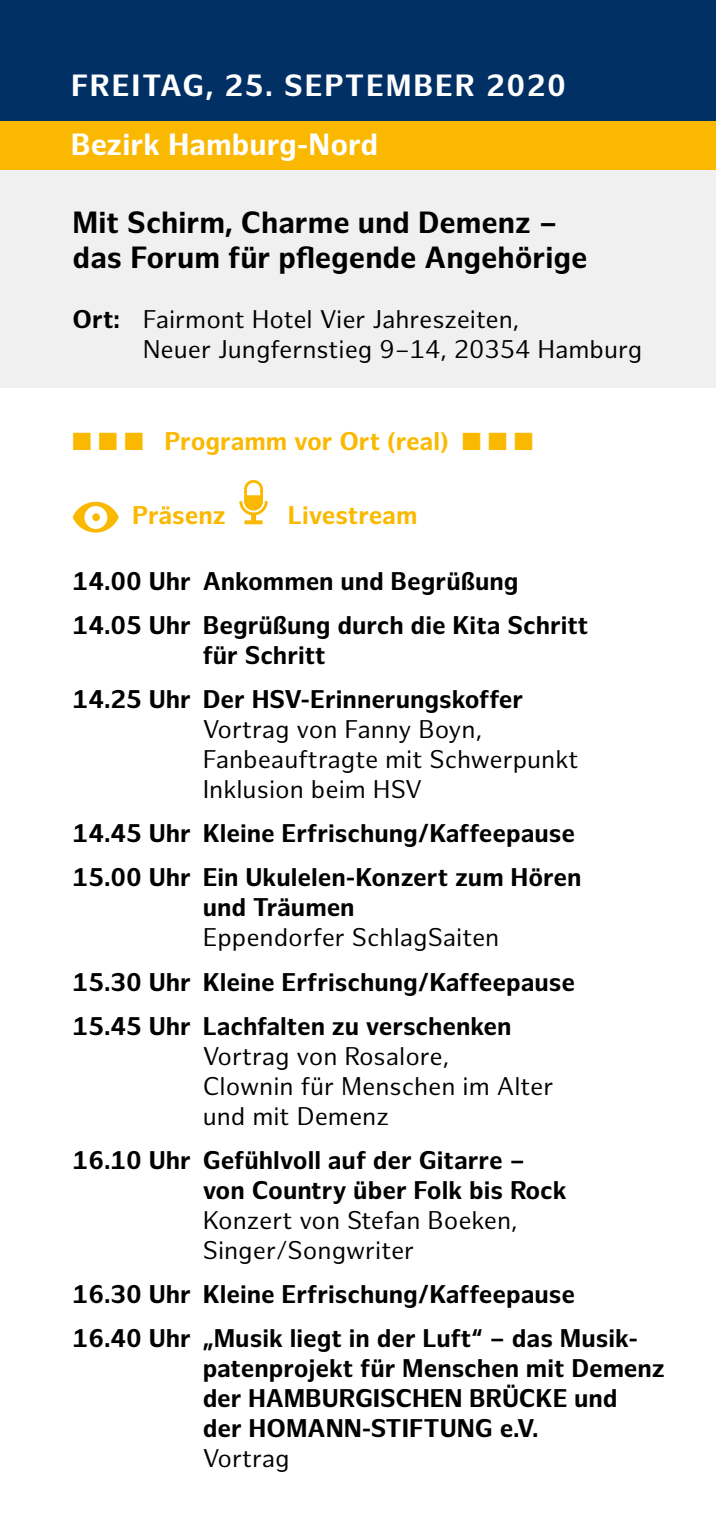
<style>
.page{position:relative;width:716px;height:1531px;background:#fff}
.page>*{position:absolute;margin:0;border:0;box-sizing:border-box;transform-origin:0 0}
.t1{font:700 30px/35px "Hamburg Sans";color:#000}
.t2{font:700 30px "Hamburg Sans";color:#fff}
.t3{font:700 30px "Hamburg Sans";letter-spacing:.06em;color:#fff}
.t4{font:700 25px/44.2px "Hamburg Sans";color:#000}
.t5{font:25px/30px "Hamburg Sans";color:#000}
.t6{font:700 25px "Hamburg Sans";letter-spacing:-.005em;color:#fab900}
.s1{font-weight:700}
</style>
<div class="page">
<div style="left:0;top:165px;width:716px;height:223px;background:#f0f0f1"></div>
<div style="left:0;top:120px;width:716px;height:50px;background:#fab900"></div>
<div style="left:0;top:0;width:716px;height:120px;background:#003064"></div>
<svg style="left:73px;top:502px;width:46px;height:30px"></svg>
<div style="left:84px;top:506px;width:23px;height:23px;background:#fff;border-radius:50%"></div>
<div style="left:92px;top:513px;width:8px;height:8px;background:#fab900;border-radius:50%"></div>
<svg style="left:239px;top:480px;width:29px;height:44px"></svg>
<p class="t3" style="left:71px;top:68px;width:318px">Freitag, 25. September</p>
<p class="t2" style="left:486px;top:68px;width:81px">2020</p>
<p class="t2" style="left:71px;top:127px;width:309px">Bezirk Hamburg-Nord</p>
<p class="t1" style="left:73px;top:206px;width:516px">Mit Schirm, Charme und Demenz – das Forum für pflegende Angehörige</p>
<p class="t5" style="left:143px;top:306px;width:501px;text-indent:-70px"><span class="s1">Ort:</span> Fairmont Hotel Vier Jahreszeiten,<br>Neuer Jungfernstieg 9–14, 20354 Hamburg</p>
<p class="t6" style="left:73px;top:427px;width:462px">■ ■ ■ Programm vor Ort (real) ■ ■ ■</p>
<p class="t6" style="left:132px;top:501px;width:95px">Präsenz</p>
<p class="t6" style="left:288px;top:501px;width:131px">Livestream</p>
<p class="t4" style="left:73px;top:560px;width:517px">14.00 Uhr Ankommen und Begrüßung<br>14.05 Uhr Begrüßung durch die Kita Schritt</p>
<p class="t4" style="left:73px;top:634px;width:452px;text-indent:130px">für Schritt<br>14.25 Uhr Der HSV-Erinnerungskoffer</p>
<p class="t5" style="left:203px;top:715px;width:377px">Vortrag von Fanny Boyn,<br>Fanbeauftragte mit Schwerpunkt<br>Inklusion beim HSV</p>
<p class="t4" style="left:73px;top:812px;width:510px">14.45 Uhr Kleine Erfrischung/Kaffeepause<br>15.00 Uhr Ein Ukulelen-Konzert zum Hören</p>
<p class="t4" style="left:203px;top:886px;width:153px">und Träumen</p>
<p class="t5" style="left:203px;top:923px;width:298px">Eppendorfer SchlagSaiten</p>
<p class="t4" style="left:73px;top:960px;width:504px">15.30 Uhr Kleine Erfrischung/Kaffeepause<br>15.45 Uhr Lachfalten zu verschenken</p>
<p class="t5" style="left:203px;top:1042px;width:352px">Vortrag von Rosalore,<br>Clownin für Menschen im Alter und mit Demenz</p>
<p class="t4" style="left:203px;top:1146px;width:365px;line-height:30px;text-indent:-130px">16.10 Uhr Gefühlvoll auf der Gitarre – von Country über Folk bis Rock</p>
<p class="t5" style="left:203px;top:1206px;width:316px">Konzert von Stefan Boeken,<br>Singer/Songwriter</p>
<p class="t4" style="left:73px;top:1273px;width:567px">16.30 Uhr Kleine Erfrischung/Kaffeepause<br>16.40 Uhr „Musik liegt in der Luft“ – das Musik-</p>
<p class="t4" style="left:203px;top:1354px;width:463px;line-height:30px">patenprojekt für Menschen mit Demenz der HAMBURGISCHEN BRÜCKE und<br>der HOMANN-STIFTUNG e.V.</p>
<p class="t5" style="left:203px;top:1444px;width:88px">Vortrag</p>
</div>
